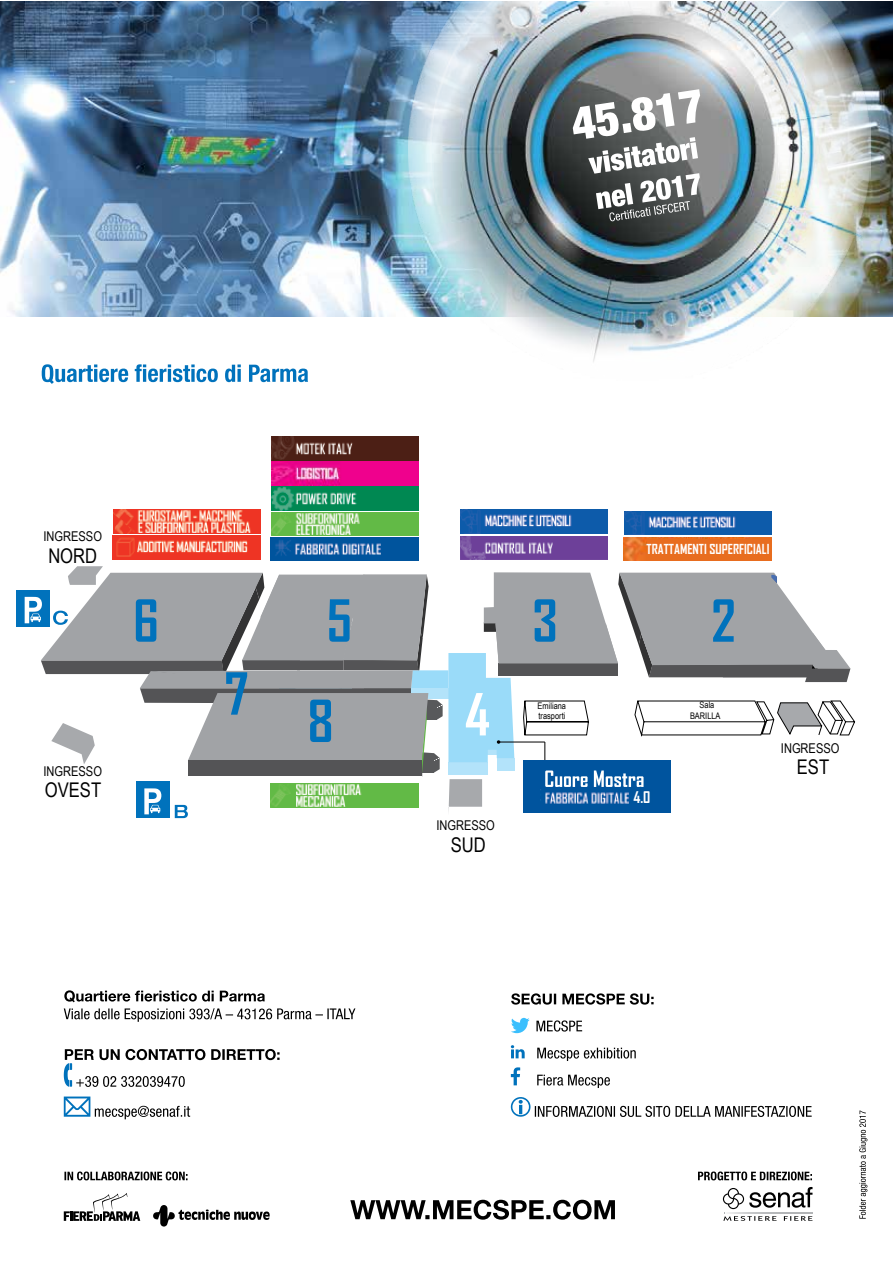
<style>
.page{position:relative;width:893px;height:1263px;background:#fff}
.page>*{position:absolute;margin:0;border:0;box-sizing:border-box;transform-origin:0 0}
.t1{font:20.25px "Arial Narrow";color:#000}
.t2{font:700 15.45px "Agency FB";color:#fff}
.t3{font:13.5px "Arial Narrow";color:#000}
.t4{font:700 13.2px "Agency FB";color:#fff}
.t5{font:9px/10.1px "Arial Narrow";color:#000}
</style>
<div class="page">
<img style="left:0;top:1px;width:892px;height:316px">
<img style="left:409px;top:1px;width:461px;height:361px">
<svg style="left:64px;top:990px;width:201px;height:12px"></svg>
<svg style="left:64px;top:1008px;width:291px;height:14px"></svg>
<svg style="left:511px;top:1018px;width:19px;height:15px"></svg>
<svg style="left:723px;top:1187px;width:89px;height:22px"></svg>
<svg style="left:723px;top:1216px;width:54px;height:5px"></svg>
<svg style="left:784px;top:1216px;width:29px;height:5px"></svg>
<svg style="left:724px;top:1212px;width:88px;height:2px"></svg>
<svg style="left:698px;top:1171px;width:114px;height:9px"></svg>
<svg style="left:64px;top:1171px;width:124px;height:9px"></svg>
<svg style="left:64px;top:1193px;width:76px;height:28px"></svg>
<svg style="left:153px;top:1205px;width:117px;height:21px"></svg>
<svg style="left:350px;top:1200px;width:265px;height:20px"></svg>
<svg style="left:511px;top:1097px;width:301px;height:20px"></svg>
<svg style="left:537px;top:1075px;width:73px;height:13px"></svg>
<svg style="left:537px;top:1048px;width:99px;height:13px"></svg>
<svg style="left:536px;top:1020px;width:46px;height:11px"></svg>
<svg style="left:511px;top:993px;width:143px;height:11px"></svg>
<svg style="left:511px;top:1045px;width:14px;height:13px"></svg>
<svg style="left:511px;top:1067px;width:9px;height:18px"></svg>
<svg style="left:64px;top:1049px;width:216px;height:38px"></svg>
<svg style="left:64px;top:1096px;width:126px;height:23px"></svg>
<svg style="left:42px;top:364px;width:266px;height:20px"></svg>
<div style="left:16px;top:590px;width:34px;height:37px;background:#0072bc"></div>
<img style="left:272px;top:462px;width:147px;height:23px">
<img style="left:460px;top:536px;width:147px;height:24px">
<img style="left:272px;top:437px;width:147px;height:23px">
<img style="left:272px;top:487px;width:147px;height:23px">
<img style="left:271px;top:512px;width:147px;height:48px">
<img style="left:460px;top:510px;width:147px;height:23px">
<img style="left:624px;top:511px;width:147px;height:23px">
<img style="left:624px;top:537px;width:147px;height:23px">
<img style="left:114px;top:510px;width:147px;height:23px">
<div style="left:647px;top:539px;width:120px;height:19px;background:#e86d1f"></div>
<img style="left:113px;top:536px;width:147px;height:23px">
<svg style="left:25px;top:566px;width:830px;height:252px"></svg>
<svg style="left:573px;top:89px;width:127px;height:133px"></svg>
<svg style="left:859px;top:1110px;width:8px;height:109px"></svg>
<p class="t3" style="left:44px;top:529px;width:60px">INGRESSO</p>
<h1 class="t1" style="left:48px;top:543px;width:50px">NORD</h1>
<p class="t3" style="left:44px;top:763px;width:60px">INGRESSO</p>
<h1 class="t1" style="left:45px;top:778px;width:58px">OVEST</h1>
<p class="t4" style="left:646px;top:540px;width:124px">TRATTAMENTI SUPERFICIALI</p>
<p class="t3" style="left:436px;top:818px;width:60px">INGRESSO</p>
<h1 class="t1" style="left:451px;top:832px;width:37px">SUD</h1>
<p class="t5" style="left:538px;top:701px;width:30px">Emiliana trasporti</p>
<p class="t5" style="left:690px;top:700px;width:32px;text-align:center">Sala<br>BARILLA</p>
<p class="t2" style="left:633px;top:787px;width:19px">4.0</p>
<p class="t3" style="left:781px;top:740px;width:60px">INGRESSO</p>
<h1 class="t1" style="left:797px;top:755px;width:34px">EST</h1>
</div>
